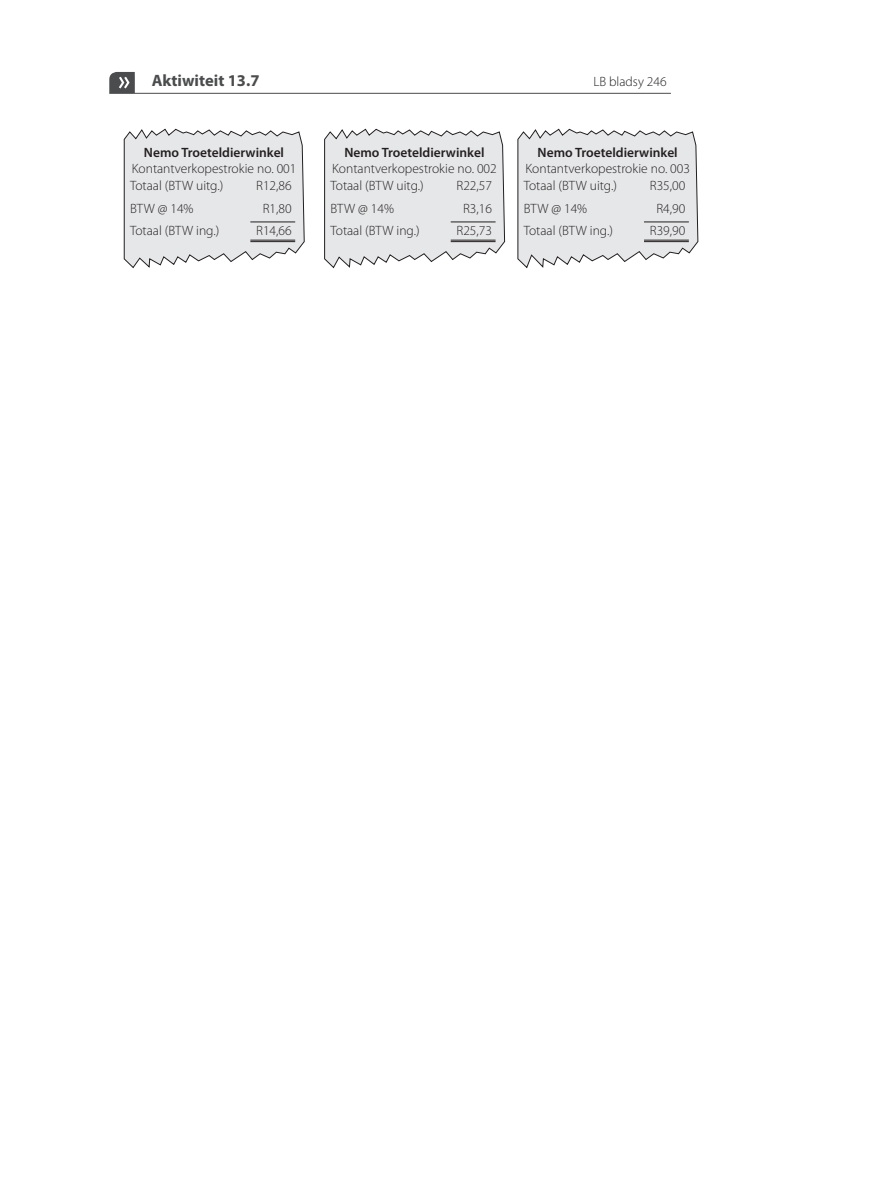
<style>
.page{position:relative;width:873px;height:1178px;background:#fff}
.page>*{position:absolute;margin:0;border:0;box-sizing:border-box;transform-origin:0 0}
.t1{font:700 16.5px "Myriad Pro";color:#4b4c4d}
.t2{font:300 13.5px/16.5px "Myriad Pro";color:#231f20}
.t3{font:600 13.5px "Myriad Pro";color:#231f20}
</style>
<div class="page">
<hr style="left:109px;top:93px;width:561px;height:1px;background:#4b4c4d">
<svg style="left:109px;top:72px;width:26px;height:21px"></svg>
<svg style="left:517px;top:129px;width:181px;height:139px;background:#e2e3e5"></svg>
<svg style="left:324px;top:129px;width:181px;height:139px;background:#e3e3e5"></svg>
<svg style="left:124px;top:129px;width:180px;height:139px;background:#e1e2e3"></svg>
<hr style="left:250px;top:222px;width:45px;height:1px;background:#231f20">
<hr style="left:250px;top:241px;width:45px;height:1px;background:#231f20">
<hr style="left:250px;top:240px;width:45px;height:1px;background:#231f20">
<hr style="left:450px;top:222px;width:45px;height:1px;background:#231f20">
<hr style="left:450px;top:241px;width:45px;height:1px;background:#231f20">
<hr style="left:450px;top:240px;width:45px;height:1px;background:#231f20">
<hr style="left:644px;top:222px;width:44px;height:1px;background:#231f20">
<hr style="left:644px;top:241px;width:44px;height:1px;background:#231f20">
<hr style="left:644px;top:240px;width:44px;height:1px;background:#231f20">
<p class="t1" style="left:152px;top:70px;width:109px">Aktiwiteit 13.7</p>
<p class="t2" style="left:593px;top:73px;width:75px">LB bladsy 246</p>
<p class="t3" style="left:144px;top:144px;width:142px">Nemo Troeteldierwinkel</p>
<p class="t2" style="left:130px;top:160px;width:168px">Kontantverkopestrokie no. 001<br>Totaal (BTW uitg.)</p>
<p class="t2" style="left:256px;top:177px;width:37px">R12,86</p>
<p class="t3" style="left:344px;top:144px;width:142px">Nemo Troeteldierwinkel</p>
<p class="t2" style="left:330px;top:160px;width:168px">Kontantverkopestrokie no. 002<br>Totaal (BTW uitg.)</p>
<p class="t2" style="left:456px;top:177px;width:37px">R22,57</p>
<p class="t3" style="left:537px;top:144px;width:142px">Nemo Troeteldierwinkel</p>
<p class="t2" style="left:523px;top:160px;width:168px">Kontantverkopestrokie no. 003<br>Totaal (BTW uitg.)</p>
<p class="t2" style="left:649px;top:177px;width:37px">R35,00</p>
<p class="t2" style="left:130px;top:200px;width:65px">BTW @ 14%</p>
<p class="t2" style="left:263px;top:200px;width:30px">R1,80</p>
<p class="t2" style="left:130px;top:223px;width:91px">Totaal (BTW ing.)</p>
<p class="t2" style="left:256px;top:223px;width:37px">R14,66</p>
<p class="t2" style="left:330px;top:200px;width:65px">BTW @ 14%</p>
<p class="t2" style="left:463px;top:200px;width:30px">R3,16</p>
<p class="t2" style="left:330px;top:223px;width:91px">Totaal (BTW ing.)</p>
<p class="t2" style="left:456px;top:223px;width:37px">R25,73</p>
<p class="t2" style="left:523px;top:200px;width:65px">BTW @ 14%</p>
<p class="t2" style="left:656px;top:200px;width:30px">R4,90</p>
<p class="t2" style="left:523px;top:223px;width:91px">Totaal (BTW ing.)</p>
<p class="t2" style="left:649px;top:223px;width:37px">R39,90</p>
</div>
